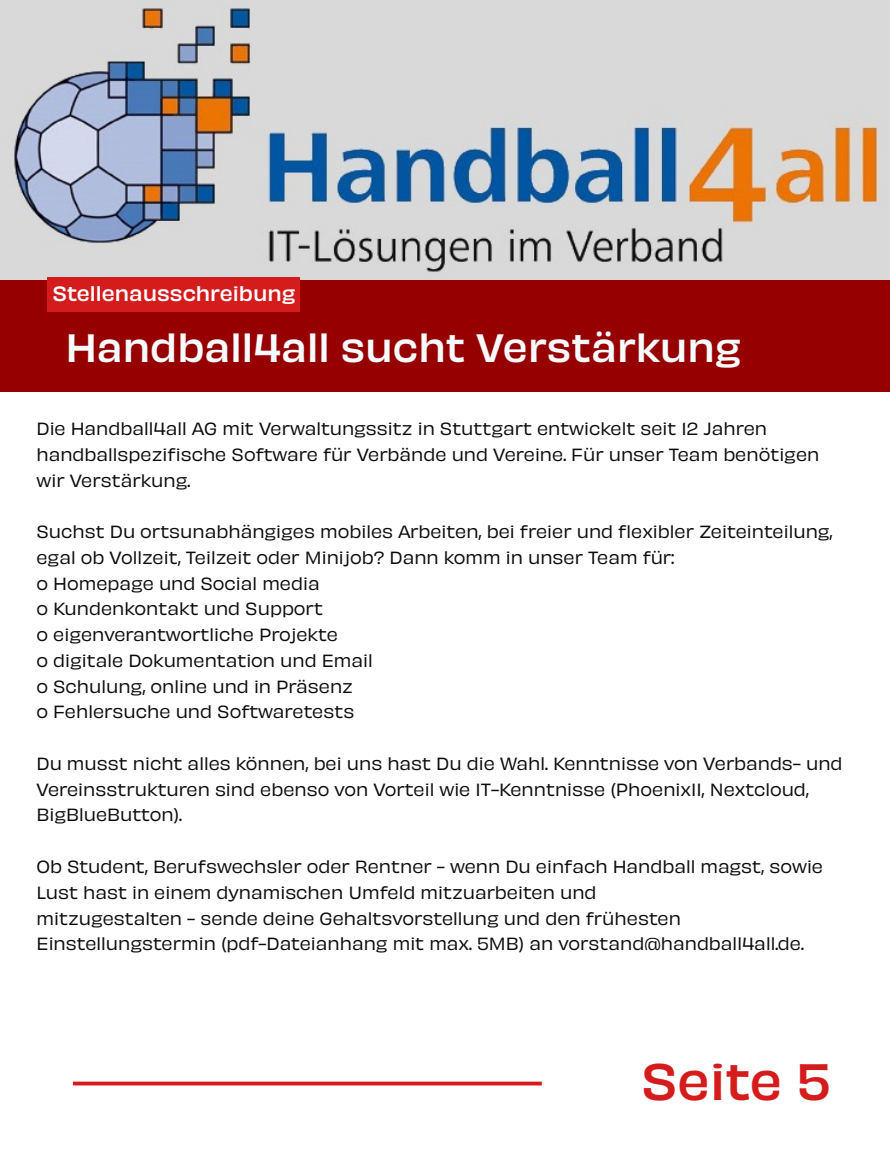
<style>
.page{position:relative;width:890px;height:1152px;background:#fff}
.page>*{position:absolute;margin:0;border:0;box-sizing:border-box;transform-origin:0 0}
.t1{font:500 47.6px "Obviously";color:#d51c1c}
.t2{font:500 36.8px "Obviously";color:#f6fbfd}
.t3{font:500 19.2px "Obviously";color:#fff}
.t4{font:16.4px/25.6px "Obviously";color:#0d0c0a}
</style>
<div class="page">
<hr style="left:73px;top:1082px;width:469px;height:3px;background:#d51c1c">
<img style="left:0;top:0;width:890px;height:280px">
<div style="left:0;top:280px;width:890px;height:112px;background:#960000"></div>
<div style="left:47px;top:277px;width:253px;height:35px;background:#d51c1c"></div>
<p class="t3" style="left:52px;top:278px;width:245px">Stellenausschreibung</p>
<h2 class="t2" style="left:65px;top:319px;width:677px">Handball4all sucht Verstärkung</h2>
<p class="t4" style="left:36px;top:415px;width:784px">Die Handball4all AG mit Verwaltungssitz in Stuttgart entwickelt seit 12 Jahren handballspezifische Software für Verbände und Vereine. Für unser Team benötigen wir Verstärkung.</p>
<p class="t4" style="left:36px;top:518px;width:798px">Suchst Du ortsunabhängiges mobiles Arbeiten, bei freier und flexibler Zeiteinteilung, egal ob Vollzeit, Teilzeit oder Minijob? Dann komm in unser Team für:<br>o Homepage und Social media<br>o Kundenkontakt und Support<br>o eigenverantwortliche Projekte<br>o digitale Dokumentation und Email<br>o Schulung, online und in Präsenz<br>o Fehlersuche und Softwaretests</p>
<p class="t4" style="left:36px;top:749px;width:808px">Du musst nicht alles können, bei uns hast Du die Wahl. Kenntnisse von Verbands- und<br>Vereinsstrukturen sind ebenso von Vorteil wie IT-Kenntnisse (PhoenixII, Nextcloud,<br>BigBlueButton).</p>
<p class="t4" style="left:36px;top:853px;width:788px">Ob Student, Berufswechsler oder Rentner - wenn Du einfach Handball magst, sowie Lust hast in einem dynamischen Umfeld mitzuarbeiten und<br>mitzugestalten - sende deine Gehaltsvorstellung und den frühesten Einstellungstermin (pdf-Dateianhang mit max. 5MB) an vorstand@handball4all.de.</p>
<h1 class="t1" style="left:641px;top:1044px;width:191px">Seite 5</h1>
</div>
